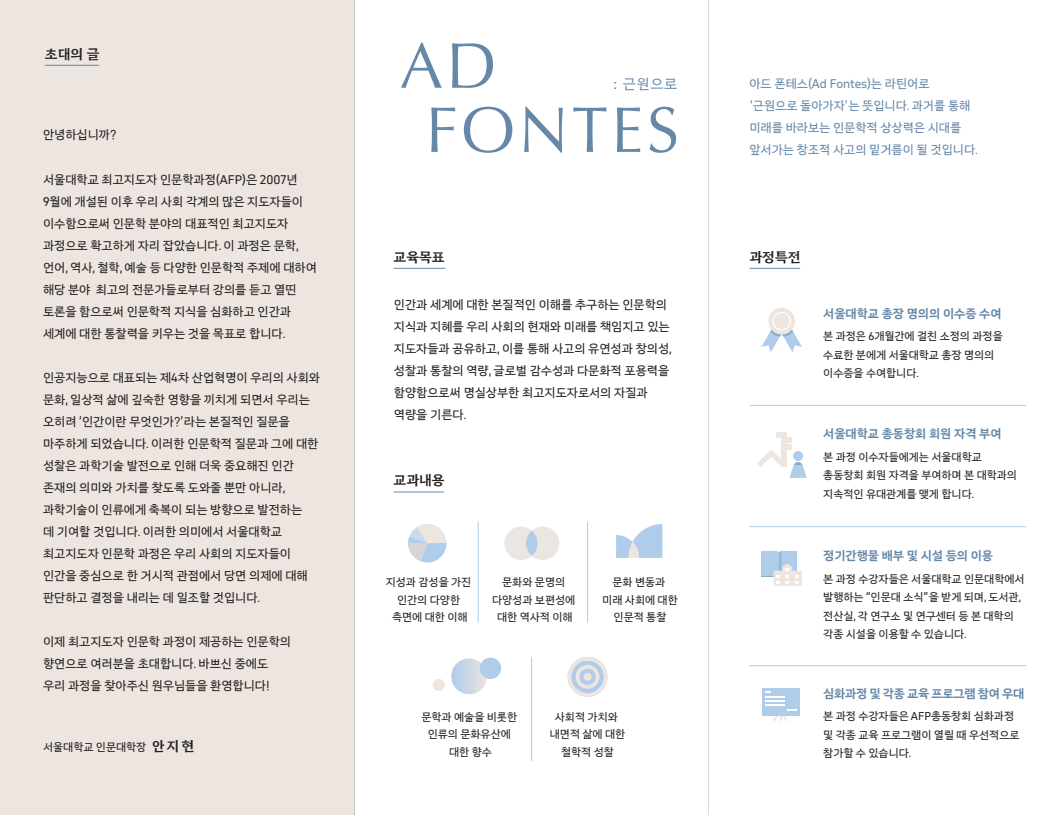
<style>
.page{position:relative;width:1063px;height:815px;background:#fff}
.page>*{position:absolute;margin:0;border:0;box-sizing:border-box;transform-origin:0 0}
.t1{font:64.75px "Optima";letter-spacing:.05em;color:#6587a8}
.t2{font:14.12px "Hahmlet";color:#6587a8}
.t3{font:600 13.75px "Hahmlet";color:#231f20}
.t4{font:11.62px/22px "SD November i Rg";color:#231f20}
.t5{font:11.62px/22px "SD November i Rg";color:#6587a8}
.t6{font:11.62px "SD November m Bd";color:#6587a8}
.t7{font:11.62px "SD November m Bd";letter-spacing:-.02em;color:#6587a8}
.t8{font:10.5px/17.5px "SD November i Rg";color:#231f20;text-align:center}
.s1{font-family:"Hahmlet";font-weight:600;font-size:13.75px}
</style>
<div class="page">
<div style="left:0;top:0;width:354px;height:815px;background:#ede6e0"></div>
<hr style="left:45px;top:65px;width:54px;height:1px;background:#6687a8">
<hr style="left:394px;top:492px;width:50px;height:1px;background:#6687a8">
<hr style="left:394px;top:268px;width:51px;height:1px;background:#6687a8">
<hr style="left:749px;top:268px;width:51px;height:1px;background:#6687a8">
<hr style="left:749px;top:405px;width:277px;height:1px;background:#afccea">
<hr style="left:531px;top:657px;width:1px;height:104px;background:#afccea">
<hr style="left:749px;top:526px;width:277px;height:1px;background:#afccea">
<hr style="left:749px;top:665px;width:277px;height:1px;background:#afccea">
<svg style="left:568px;top:657px;width:40px;height:40px"></svg>
<div style="left:584px;top:673px;width:8px;height:8px;background:#ede6e0;border-radius:50%"></div>
<svg style="left:757px;top:432px;width:50px;height:46px"></svg>
<svg style="left:761px;top:327px;width:41px;height:25px"></svg>
<div style="left:768px;top:308px;width:27px;height:26px;background:#ede6e0;border-radius:50%"></div>
<div style="left:772px;top:312px;width:19px;height:18px;border:1px solid #fff;border-radius:50%"></div>
<hr style="left:761px;top:575px;width:36px;height:2px;background:#8baec8">
<div style="left:761px;top:551px;width:13px;height:24px;background:#afccea"></div>
<svg style="left:772px;top:551px;width:30px;height:35px"></svg>
<div style="left:762px;top:688px;width:37px;height:27px;background:#afccea"></div>
<svg style="left:765px;top:691px;width:20px;height:7px"></svg>
<hr style="left:765px;top:700px;width:20px;height:2px;background:#fff">
<hr style="left:765px;top:704px;width:20px;height:2px;background:#fff">
<svg style="left:773px;top:709px;width:23px;height:12px"></svg>
<div style="left:451px;top:658px;width:36px;height:36px;background:linear-gradient(to right,#b1cdeb,#e7e4e1);border-radius:18px"></div>
<div style="left:480px;top:658px;width:21px;height:21px;background:#afccea;border-radius:50%"></div>
<div style="left:433px;top:679px;width:12px;height:12px;background:#ede6e0;border-radius:50%"></div>
<hr style="left:478px;top:522px;width:1px;height:100px;background:#afccea">
<svg style="left:504px;top:527px;width:55px;height:33px"></svg>
<svg style="left:616px;top:524px;width:46px;height:34px"></svg>
<hr style="left:587px;top:522px;width:1px;height:100px;background:#afccea">
<svg style="left:408px;top:524px;width:39px;height:39px"></svg>
<hr style="left:354px;top:0;width:1px;height:815px;background:#231f20">
<hr style="left:708px;top:0;width:1px;height:815px;background:#231f20">
<hr style="left:350px;top:35px;width:1px;height:780px;background:#989b9e">
<hr style="left:704px;top:35px;width:1px;height:780px;background:#989b9e">
<p class="t3" style="left:45px;top:43px;width:56px">초대의 글</p>
<p class="t4" style="left:43px;top:124px;width:75px">안녕하십니까?</p>
<p class="t4" style="left:43px;top:168px;width:275px">서울대학교 최고지도자 인문학과정(AFP)은 2007년<br>9월에 개설된 이후 우리 사회 각계의 많은 지도자들이 이수함으로써 인문학 분야의 대표적인 최고지도자 과정으로 확고하게 자리 잡았습니다. 이 과정은 문학, 언어, 역사, 철학, 예술 등 다양한 인문학적 주제에 대하여 해당 분야 최고의 전문가들로부터 강의를 듣고 열띤 토론을 함으로써 인문학적 지식을 심화하고 인간과 세계에 대한 통찰력을 키우는 것을 목표로 합니다.</p>
<p class="t4" style="left:43px;top:366px;width:279px">인공지능으로 대표되는 제4차 산업혁명이 우리의 사회와 문화, 일상적 삶에 깊숙한 영향을 끼치게 되면서 우리는 오히려 ‘인간이란 무엇인가?’라는 본질적인 질문을 마주하게 되었습니다. 이러한 인문학적 질문과 그에 대한 성찰은 과학기술 발전으로 인해 더욱 중요해진 인간 존재의 의미와 가치를 찾도록 도와줄 뿐만 아니라, 과학기술이 인류에게 축복이 되는 방향으로 발전하는<br>데 기여할 것입니다. 이러한 의미에서 서울대학교 최고지도자 인문학 과정은 우리 사회의 지도자들이 인간을 중심으로 한 거시적 관점에서 당면 의제에 대해 판단하고 결정을 내리는 데 일조할 것입니다.</p>
<p class="t4" style="left:43px;top:630px;width:250px">이제 최고지도자 인문학 과정이 제공하는 인문학의 향연으로 여러분을 초대합니다. 바쁘신 중에도 우리 과정을 찾아주신 원우님들을 환영합니다!</p>
<p class="t8" style="left:43px;top:739px;width:153px">서울대학교 인문대학장 <span class="s1">안지현</span></p>
<h1 class="t1" style="left:400px;top:28px;width:98px">AD</h1>
<p class="t2" style="left:613px;top:73px;width:66px">: 근원으로</p>
<h1 class="t1" style="left:426px;top:92px;width:255px">FONTES</h1>
<p class="t5" style="left:749px;top:73px;width:230px">아드 폰테스(Ad Fontes)는 라틴어로 ‘근원으로 돌아가자’는 뜻입니다. 과거를 통해 미래를 바라보는 인문학적 상상력은 시대를 앞서가는 창조적 사고의 밑거름이 될 것입니다.</p>
<p class="t3" style="left:394px;top:246px;width:53px">교육목표</p>
<p class="t3" style="left:749px;top:246px;width:53px">과정특전</p>
<p class="t4" style="left:394px;top:293px;width:279px">인간과 세계에 대한 본질적인 이해를 추구하는 인문학의 지식과 지혜를 우리 사회의 현재와 미래를 책임지고 있는 지도자들과 공유하고, 이를 통해 사고의 유연성과 창의성, 성찰과 통찰의 역량, 글로벌 감수성과 다문화적 포용력을 함양함으로써 명실상부한 최고지도자로서의 자질과 역량을 기른다.</p>
<p class="t3" style="left:394px;top:469px;width:53px">교과내용</p>
<p class="t8" style="left:386px;top:573px;width:87px">지성과 감성을 가진 인간의 다양한 측면에 대한 이해</p>
<p class="t8" style="left:492px;top:573px;width:85px">문화와 문명의 다양성과 보편성에 대한 역사적 이해</p>
<p class="t8" style="left:602px;top:573px;width:77px">문화 변동과 미래 사회에 대한 인문적 통찰</p>
<p class="t8" style="left:421px;top:708px;width:97px">문학과 예술을 비롯한 인류의 문화유산에 대한 향수</p>
<p class="t8" style="left:550px;top:708px;width:77px">사회적 가치와 내면적 삶에 대한 철학적 성찰</p>
<p class="t6" style="left:823px;top:304px;width:180px">서울대학교 총장 명의의 이수증 수여</p>
<p class="t8" style="left:823px;top:327px;width:181px;line-height:18.5px;text-align:left">본 과정은 6개월간에 걸친 소정의 과정을 수료한 분에게 서울대학교 총장 명의의 이수증을 수여합니다.</p>
<p class="t6" style="left:823px;top:425px;width:180px">서울대학교 총동창회 회원 자격 부여</p>
<p class="t8" style="left:823px;top:447px;width:195px;line-height:18.5px;text-align:left">본 과정 이수자들에게는 서울대학교 총동창회 회원 자격을 부여하며 본 대학과의 지속적인 유대관계를 맺게 합니다.</p>
<p class="t6" style="left:823px;top:547px;width:171px">정기간행물 배부 및 시설 등의 이용</p>
<p class="t8" style="left:823px;top:570px;width:203px;line-height:18.5px;text-align:left">본 과정 수강자들은 서울대학교 인문대학에서 발행하는 “인문대 소식”을 받게 되며, 도서관, 전산실, 각 연구소 및 연구센터 등 본 대학의 각종 시설을 이용할 수 있습니다.</p>
<p class="t7" style="left:823px;top:684px;width:202px">심화과정 및 각종 교육 프로그램 참여 우대</p>
<p class="t8" style="left:823px;top:707px;width:198px;line-height:18.5px;text-align:left">본 과정 수강자들은 AFP총동창회 심화과정 및 각종 교육 프로그램이 열릴 때 우선적으로 참가할 수 있습니다.</p>
</div>
